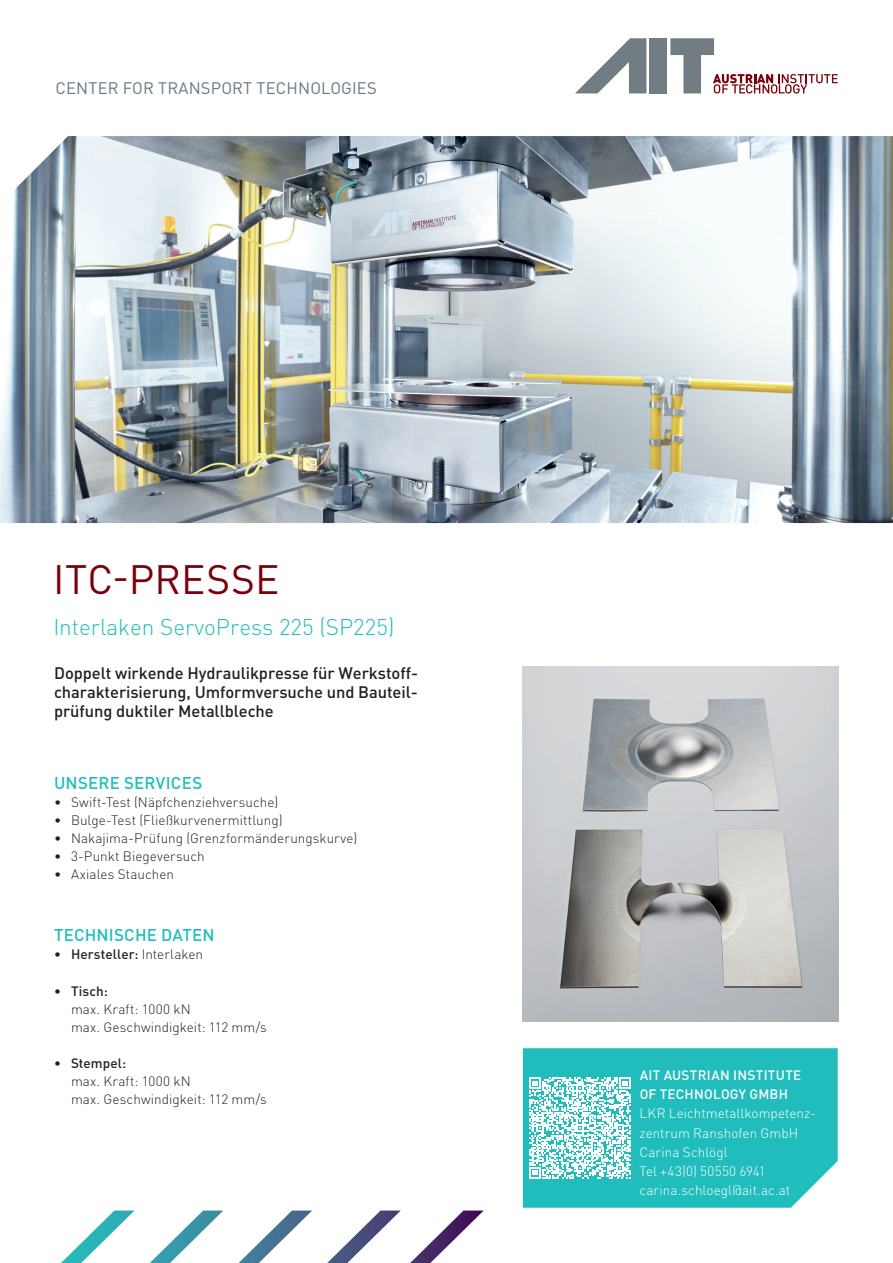
<style>
.page{position:relative;width:893px;height:1263px;background:#fff}
.page>*{position:absolute;margin:0;border:0;box-sizing:border-box;transform-origin:0 0}
.Headline_1_27_rot{font:40.5px "DINOT";letter-spacing:.005em;color:#79000b}
.Headline_1_27_rot-2{font:300 22.5px "DINOT";color:#21bdbd}
.Headline_2_11_25_türkis{font:500 16.8px "DINOT";letter-spacing:.005em;color:#21bdbd}
.Copy_9_Aufzählung{font:500 16.5px/19.2px "DINOT";letter-spacing:-.005em;color:#231f20;text-align:justify}
.Center_11_grau{font:16.5px "DINOT";letter-spacing:.01em;color:#647882}
.Copy_9_schwarz{font:300 13.5px "DINOT";letter-spacing:.005em;color:#231f20}
.Copy_Infobox_11_weiß{font:300 13.5px/19.2px "DINOT";letter-spacing:.005em;color:#fff}
.Copy_9_Aufzählung-2{font:300 13.5px "DINOT";letter-spacing:.01em;color:#231f20}
.t1{font:500 13.5px "DINOT";letter-spacing:.005em;color:#231f20}
.Headline_Infobox_9{font:500 13.5px/19.2px "DINOT";letter-spacing:.02em;color:#fff}
.s1{font-weight:300}
</style>
<div class="page">
<svg style="left:670px;top:38px;width:168px;height:56px"></svg>
<div style="left:650px;top:38px;width:17px;height:55px;background:#717d83"></div>
<svg style="left:575px;top:38px;width:71px;height:55px"></svg>
<svg style="left:61px;top:1210px;width:423px;height:53px"></svg>
<img style="left:0;top:136px;width:893px;height:387px">
<img style="left:523px;top:666px;width:316px;height:355px">
<div style="left:523px;top:1048px;width:315px;height:160px;background:#21bdbd"></div>
<svg style="left:529px;top:1077px;width:102px;height:102px"></svg>
<p class="Center_11_grau" style="left:55px;top:76px;width:323px">CENTER FOR TRANSPORT TECHNOLOGIES</p>
<p class="Headline_1_27_rot" style="left:53px;top:552px;width:228px">ITC-PRESSE</p>
<p class="Headline_1_27_rot-2" style="left:53px;top:611px;width:343px">Interlaken ServoPress 225 (SP225)</p>
<p class="Copy_9_Aufzählung" style="left:54px;top:662px;width:366px">Doppelt wirkende Hydraulikpresse für Werkstoff&shy;charakterisierung, Umformversuche und Bauteil&shy;prüfung duktiler Metallbleche</p>
<p class="Headline_2_11_25_türkis" style="left:54px;top:771px;width:150px">UNSERE SERVICES</p>
<p class="Copy_9_schwarz" style="left:54px;top:793px;width:226px">• Swift-Test (Näpfchenziehversuche)</p>
<p class="Copy_9_schwarz" style="left:54px;top:811px;width:230px">• Bulge-Test (Fließkurvenermittlung)</p>
<p class="Copy_9_schwarz" style="left:54px;top:829px;width:305px">• Nakajima-Prüfung (Grenzformänderungskurve)</p>
<p class="Copy_9_schwarz" style="left:54px;top:847px;width:152px">• 3-Punkt Biegeversuch</p>
<p class="Copy_9_schwarz" style="left:54px;top:865px;width:122px">• Axiales Stauchen</p>
<p class="Headline_2_11_25_türkis" style="left:54px;top:923px;width:162px">TECHNISCHE DATEN</p>
<p class="t1" style="left:54px;top:945px;width:151px">• Hersteller: <span class="s1">Interlaken</span></p>
<p class="t1" style="left:54px;top:982px;width:55px">• Tisch:</p>
<p class="Copy_9_Aufzählung-2" style="left:71px;top:1000px;width:121px">max. Kraft: 1000 kN</p>
<p class="Copy_9_Aufzählung-2" style="left:71px;top:1018px;width:197px">max. Geschwindigkeit: 112 mm/s</p>
<p class="t1" style="left:54px;top:1054px;width:74px">• Stempel:</p>
<p class="Copy_9_Aufzählung-2" style="left:71px;top:1072px;width:121px">max. Kraft: 1000 kN</p>
<p class="Copy_9_schwarz" style="left:71px;top:1090px;width:197px">max. Geschwindigkeit: 112 mm/s</p>
<p class="Headline_Infobox_9" style="left:640px;top:1065px;width:163px">AIT AUSTRIAN INSTITUTE<br>OF TECHNOLOGY GMBH</p>
<p class="Copy_Infobox_11_weiß" style="left:640px;top:1103px;width:178px">LKR Leichtmetallkompetenz&shy;zentrum Ranshofen GmbH</p>
<p class="Copy_Infobox_11_weiß" style="left:640px;top:1142px;width:90px">Carina Schlögl</p>
<p class="Copy_Infobox_11_weiß" style="left:640px;top:1161px;width:128px">Tel +43(0) 50550 6941</p>
<p class="Copy_Infobox_11_weiß" style="left:640px;top:1180px;width:152px">carina.schloegl@ait.ac.at</p>
</div>
